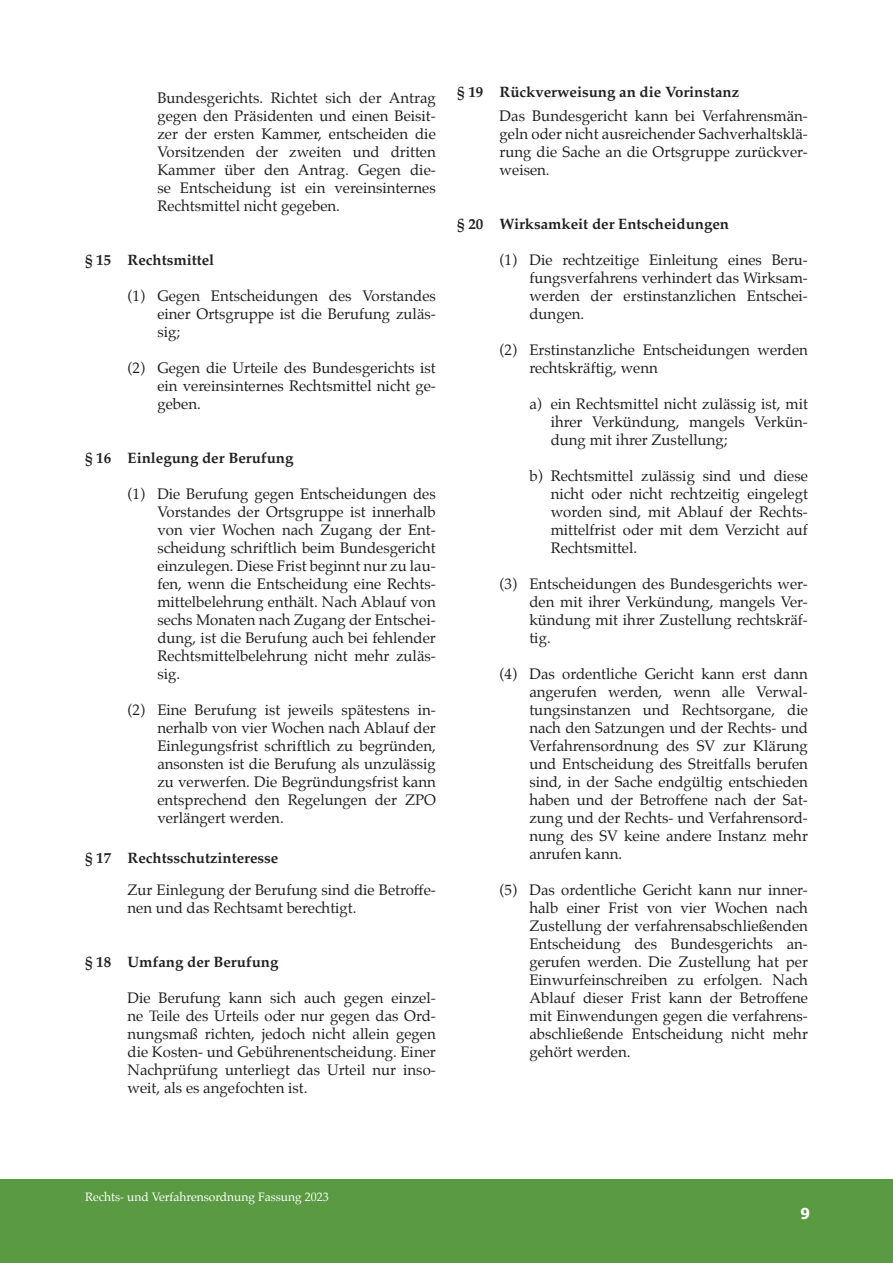
<style>
.page{position:relative;width:893px;height:1263px;background:#fff}
.page>*{position:absolute;margin:0;border:0;box-sizing:border-box;transform-origin:0 0}
.t1{font:15px/18px "Palatino";color:#231f20;text-align:justify}
.Heading_1{font:700 15px "Palatino";color:#231f20}
.t2{font:700 15px "Tahoma";color:#fff}
.t3{font:12px "Palatino";color:#fff}
</style>
<div class="page">
<div style="left:0;top:1180px;width:893px;height:83px;background:#5a9a43"></div>
<p class="t1" style="left:157px;top:89px;width:280px">Bundesgerichts. Richtet sich der Antrag gegen den Präsidenten und einen Beisit&shy;zer der ersten Kammer, entscheiden die Vorsitzenden der zweiten und dritten Kammer über den Antrag. Gegen die&shy;se Entscheidung ist ein vereinsinternes Rechtsmittel nicht gegeben.</p>
<p class="Heading_1" style="left:85px;top:247px;width:131px">§ 15 Rechtsmittel</p>
<p class="t1" style="left:157px;top:287px;width:280px;text-indent:-30px">(1) Gegen Entscheidungen des Vorstandes einer Ortsgruppe ist die Berufung zuläs&shy;sig;</p>
<p class="t1" style="left:157px;top:359px;width:280px;text-indent:-30px">(2) Gegen die Urteile des Bundesgerichts ist ein vereinsinternes Rechtsmittel nicht ge&shy;geben.</p>
<p class="Heading_1" style="left:85px;top:445px;width:210px">§ 16 Einlegung der Berufung</p>
<p class="t1" style="left:157px;top:485px;width:280px;text-indent:-30px">(1) Die Berufung gegen Entscheidungen des Vorstandes der Ortsgruppe ist innerhalb von vier Wochen nach Zugang der Ent&shy;scheidung schriftlich beim Bundesgericht einzulegen. Diese Frist beginnt nur zu lau&shy;fen, wenn die Entscheidung eine Rechts&shy;mittelbelehrung enthält. Nach Ablauf von sechs Monaten nach Zugang der Entschei&shy;dung, ist die Berufung auch bei fehlender Rechtsmittelbelehrung nicht mehr zuläs&shy;sig.</p>
<p class="t1" style="left:157px;top:701px;width:280px;text-indent:-30px">(2) Eine Berufung ist jeweils spätestens in&shy;nerhalb von vier Wochen nach Ablauf der Einlegungsfrist schriftlich zu begründen, ansonsten ist die Berufung als unzulässig zu verwerfen. Die Begründungsfrist kann entsprechend den Regelungen der ZPO verlängert werden.</p>
<p class="Heading_1" style="left:85px;top:845px;width:195px">§ 17 Rechtsschutzinteresse</p>
<p class="t1" style="left:128px;top:881px;width:310px">Zur Einlegung der Berufung sind die Betroffe&shy;nen und das Rechtsamt berechtigt.</p>
<p class="Heading_1" style="left:85px;top:949px;width:195px">§ 18 Umfang der Berufung</p>
<p class="t1" style="left:128px;top:989px;width:310px">Die Berufung kann sich auch gegen einzel&shy;ne Teile des Urteils oder nur gegen das Ord&shy;nungsmaß richten, jedoch nicht allein gegen die Kosten- und Gebührenentscheidung. Einer Nachprüfung unterliegt das Urteil nur inso&shy;weit, als es angefochten ist.</p>
<p class="Heading_1" style="left:457px;top:79px;width:284px">§ 19 Rückverweisung an die Vorinstanz</p>
<p class="t1" style="left:500px;top:107px;width:310px">Das Bundesgericht kann bei Verfahrensmän&shy;geln oder nicht ausreichender Sachverhaltsklä&shy;rung die Sache an die Ortsgruppe zurückver&shy;weisen.</p>
<p class="Heading_1" style="left:457px;top:211px;width:273px">§ 20 Wirksamkeit der Entscheidungen</p>
<p class="t1" style="left:529px;top:251px;width:280px;text-indent:-30px">(1) Die rechtzeitige Einleitung eines Beru&shy;fungsverfahrens verhindert das Wirksam&shy;werden der erstinstanzlichen Entschei&shy;dungen.</p>
<p class="t1" style="left:529px;top:341px;width:280px;text-indent:-30px">(2) Erstinstanzliche Entscheidungen werden rechtskräftig, wenn</p>
<p class="t1" style="left:551px;top:395px;width:259px;text-indent:-21px">a) ein Rechtsmittel nicht zulässig ist, mit ihrer Verkündung, mangels Verkün&shy;dung mit ihrer Zustellung;</p>
<p class="t1" style="left:551px;top:467px;width:259px;text-indent:-21px">b) Rechtsmittel zulässig sind und diese nicht oder nicht rechtzeitig eingelegt worden sind, mit Ablauf der Rechts&shy;mittelfrist oder mit dem Verzicht auf Rechtsmittel.</p>
<p class="t1" style="left:529px;top:575px;width:280px;text-indent:-30px">(3) Entscheidungen des Bundesgerichts wer&shy;den mit ihrer Verkündung, mangels Ver&shy;kündung mit ihrer Zustellung rechtskräf&shy;tig.</p>
<p class="t1" style="left:529px;top:665px;width:280px;text-indent:-30px">(4) Das ordentliche Gericht kann erst dann angerufen werden, wenn alle Verwal&shy;tungsinstanzen und Rechtsorgane, die nach den Satzungen und der Rechts- und Verfahrensordnung des SV zur Klärung und Entscheidung des Streitfalls berufen sind, in der Sache endgültig entschieden haben und der Betroffene nach der Sat&shy;zung und der Rechts- und Verfahrensord&shy;nung des SV keine andere Instanz mehr anrufen kann.</p>
<p class="t1" style="left:529px;top:881px;width:280px;text-indent:-30px">(5) Das ordentliche Gericht kann nur inner&shy;halb einer Frist von vier Wochen nach Zustellung der verfahrensabschließenden Entscheidung des Bundesgerichts an&shy;gerufen werden. Die Zustellung hat per Einwurfeinschreiben zu erfolgen. Nach Ablauf dieser Frist kann der Betroffene mit Einwendungen gegen die verfahrens&shy;abschließende Entscheidung nicht mehr gehört werden.</p>
<p class="t3" style="left:85px;top:1187px;width:245px">Rechts- und Verfahrensordnung Fassung 2023</p>
<p class="t2" style="left:800px;top:1203px;width:11px">9</p>
</div>
